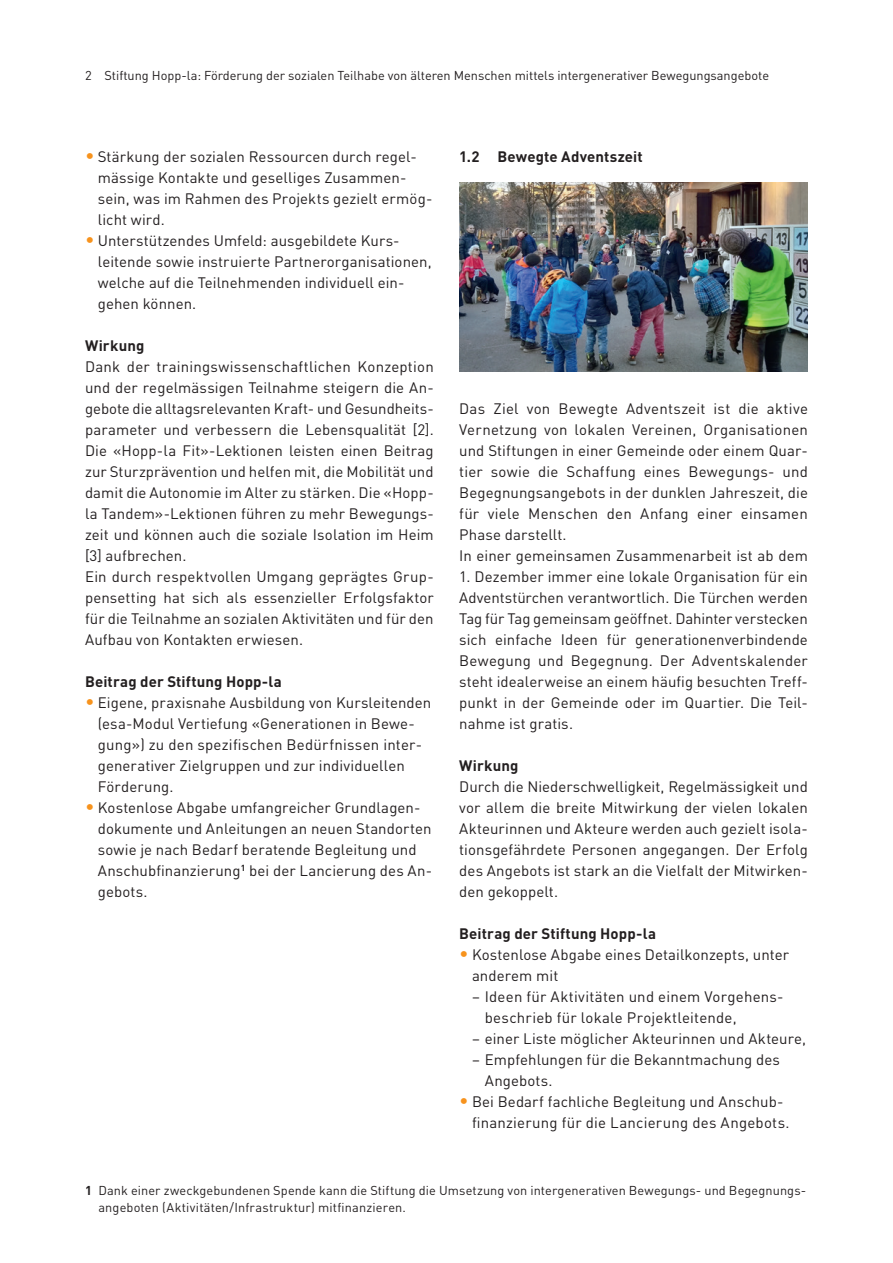
<style>
.page{position:relative;width:893px;height:1263px;background:#fff}
.page>*{position:absolute;margin:0;border:0;box-sizing:border-box;transform-origin:0 0}
.t1{font:15px/21px "DIN Pro";letter-spacing:.005em;color:#231f20}
.t2{font:700 15px "DIN Pro";letter-spacing:.01em;color:#231f20}
.t3{font:12.75px/16.5px "DIN Pro";letter-spacing:.005em;color:#231f20}
.s1{font-size:18px;color:#f7931d}
.s2{font-weight:700}
</style>
<div class="page">
<img style="left:460px;top:183px;width:348px;height:189px">
<p class="t3" style="left:85px;top:66px;width:685px">2 Stiftung Hopp-la: Förderung der sozialen Teilhabe von älteren Menschen mittels intergenerativer Bewegungsangebote</p>
<p class="t1" style="left:98px;top:145px;width:336px;text-indent:-13px"><span class="s1">•</span> Stärkung der sozialen Ressourcen durch regel&shy;mässige Kontakte und geselliges Zusammen&shy;sein, was im Rahmen des Projekts gezielt ermög&shy;licht wird.</p>
<p class="t1" style="left:98px;top:229px;width:335px;text-indent:-13px"><span class="s1">•</span> Unterstützendes Umfeld: ausgebildete Kurs&shy;leitende sowie instruierte Partnerorganisationen, welche auf die Teilnehmenden individuell ein&shy;gehen können.</p>
<p class="t2" style="left:85px;top:335px;width:61px">Wirkung</p>
<p class="t1" style="left:85px;top:355px;width:350px">Dank der trainingswissenschaftlichen Konzeption und der regelmässigen Teilnahme steigern die An&shy;gebote die alltagsrelevanten Kraft- und Gesundheits&shy;parameter und verbessern die Lebensqualität [2].<br>Die «Hopp-la Fit»-Lektionen leisten einen Beitrag zur Sturzprävention und helfen mit, die Mobilität und damit die Autonomie im Alter zu stärken. Die «Hopp&shy;la Tandem»-Lektionen führen zu mehr Bewegungs&shy;zeit und können auch die soziale Isolation im Heim [3] aufbrechen.<br>Ein durch respektvollen Umgang geprägtes Grup&shy;pensetting hat sich als essenzieller Erfolgsfaktor für die Teilnahme an sozialen Aktivitäten und für den Aufbau von Kontakten erwiesen.</p>
<p class="t2" style="left:85px;top:671px;width:198px">Beitrag der Stiftung Hopp-la</p>
<p class="t1" style="left:98px;top:691px;width:335px;text-indent:-13px"><span class="s1">•</span> Eigene, praxisnahe Ausbildung von Kursleitenden (esa-Modul Vertiefung «Generationen in Bewe&shy;gung») zu den spezifischen Bedürfnissen inter&shy;generativer Zielgruppen und zur individuellen Förderung.</p>
<p class="t1" style="left:98px;top:796px;width:336px;text-indent:-13px"><span class="s1">•</span> Kostenlose Abgabe umfangreicher Grundlagen&shy;dokumente und Anleitungen an neuen Standorten sowie je nach Bedarf beratende Begleitung und Anschubfinanzierung<sup>1</sup> bei der Lancierung des An&shy;gebots.</p>
<p class="t2" style="left:459px;top:146px;width:185px">1.2 Bewegte Adventszeit</p>
<p class="t1" style="left:459px;top:397px;width:350px">Das Ziel von Bewegte Adventszeit ist die aktive Vernetzung von lokalen Vereinen, Organisationen und Stiftungen in einer Gemeinde oder einem Quar&shy;tier sowie die Schaffung eines Bewegungs- und Begegnungsangebots in der dunklen Jahreszeit, die für viele Menschen den Anfang einer einsamen Phase darstellt.<br>In einer gemeinsamen Zusammenarbeit ist ab dem</p>
<p class="t1" style="left:459px;top:565px;width:350px;text-align:justify">1. Dezember immer eine lokale Organisation für ein Adventstürchen verantwortlich. Die Türchen werden Tag für Tag gemeinsam geöffnet. Dahinter verstecken sich einfache Ideen für generationenverbindende Bewegung und Begegnung. Der Adventskalender steht idealerweise an einem häufig besuchten Treff&shy;punkt in der Gemeinde oder im Quartier. Die Teil&shy;nahme ist gratis.</p>
<p class="t2" style="left:459px;top:755px;width:61px">Wirkung</p>
<p class="t1" style="left:459px;top:775px;width:350px;text-align:justify">Durch die Niederschwelligkeit, Regelmässigkeit und vor allem die breite Mitwirkung der vielen lokalen Akteurinnen und Akteure werden auch gezielt isola&shy;tionsgefährdete Personen angegangen. Der Erfolg des Angebots ist stark an die Vielfalt der Mitwirken&shy;den gekoppelt.</p>
<p class="t2" style="left:459px;top:923px;width:198px">Beitrag der Stiftung Hopp-la</p>
<p class="t1" style="left:472px;top:943px;width:319px;text-indent:-13px"><span class="s1">•</span> Kostenlose Abgabe eines Detailkonzepts, unter anderem mit</p>
<p class="t1" style="left:485px;top:985px;width:298px;text-indent:-13px">– Ideen für Aktivitäten und einem Vorgehens&shy;beschrieb für lokale Projektleitende,</p>
<p class="t1" style="left:472px;top:1027px;width:336px">– einer Liste möglicher Akteurinnen und Akteure,</p>
<p class="t1" style="left:485px;top:1048px;width:297px;text-indent:-13px">– Empfehlungen für die Bekanntmachung des<br>Angebots.</p>
<p class="t1" style="left:472px;top:1090px;width:319px;text-indent:-13px"><span class="s1">•</span> Bei Bedarf fachliche Begleitung und Anschub&shy;finanzierung für die Lancierung des Angebots.</p>
<p class="t3" style="left:98px;top:1182px;width:709px;text-indent:-13px"><span class="s2">1</span> Dank einer zweckgebundenen Spende kann die Stiftung die Umsetzung von intergenerativen Bewegungs- und Begegnungs&shy;angeboten (Aktivitäten/Infrastruktur) mitfinanzieren.</p>
</div>
